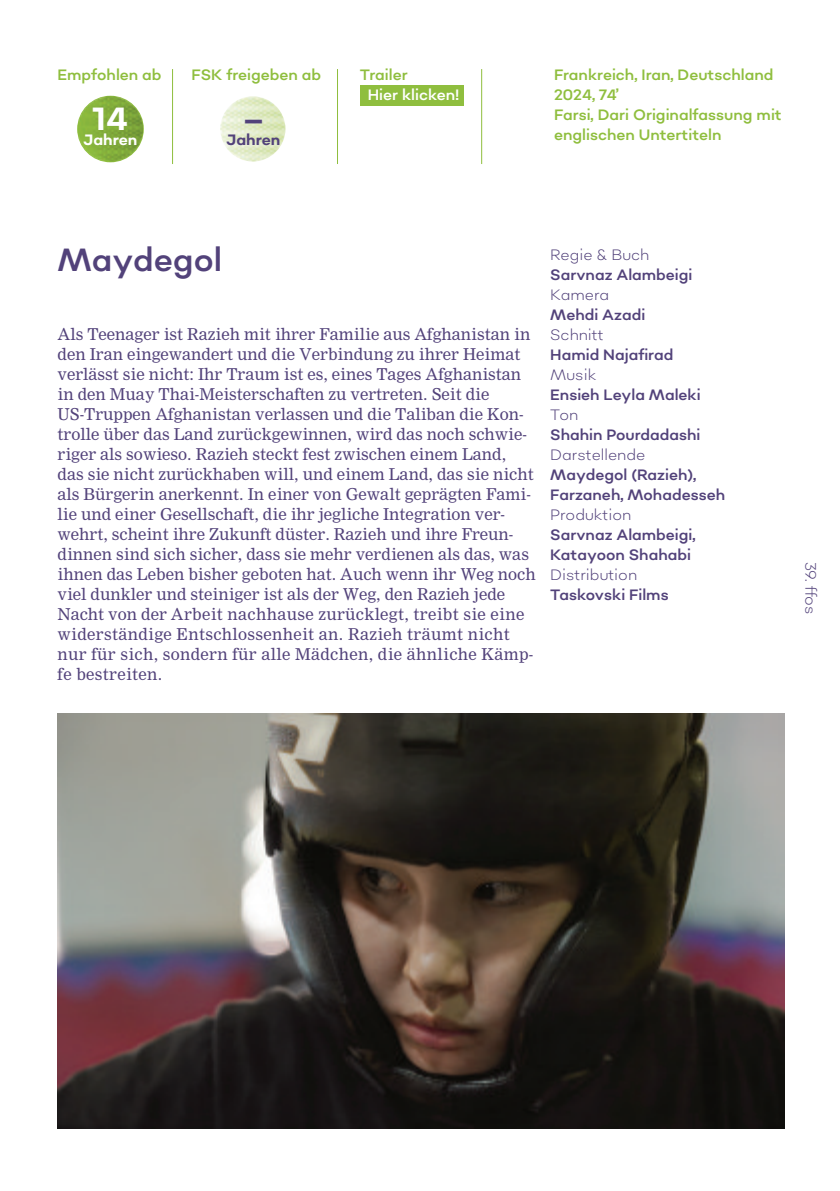
<style>
.page{position:relative;width:840px;height:1191px;background:#fff}
.page>*{position:absolute;margin:0;border:0;box-sizing:border-box;transform-origin:0 0}
.t1{font:32px "Sonny Gothic";color:#52427a}
.t2{font:700 32px "Sonny Gothic";color:#fff}
.t3{font:16px/20px "Nimrod";color:#52427a}
.t4{font:15px/20px "Sonny Gothic";color:#52427a}
.t5{font:15px/20px "Sonny Gothic";color:#8fbe3e}
.t6{font:300 15px "Sonny Gothic";color:#52427a}
.t7{font:15px "Sonny Gothic";color:#fff}
.t8{font:700 15px "Sonny Gothic";color:#fff}
.t9{font:700 15px "Sonny Gothic";color:#52427a}
</style>
<div class="page">
<img style="left:220px;top:96px;width:65px;height:65px;border-radius:50%">
<div style="left:359px;top:85px;width:104px;height:21px;background:#8fbe3e"></div>
<hr style="left:172px;top:69px;width:1px;height:95px;background:#8fbe3e">
<hr style="left:481px;top:69px;width:1px;height:95px;background:#8fbe3e">
<hr style="left:337px;top:69px;width:1px;height:95px;background:#8fbe3e">
<svg style="left:77px;top:96px;width:67px;height:66px"></svg>
<img style="left:78px;top:96px;width:65px;height:65px;border-radius:50%">
<img style="left:57px;top:713px;width:726px;height:415px">
<p class="t5" style="left:57px;top:66px;width:105px">Empfohlen ab</p>
<p class="t5" style="left:191px;top:66px;width:131px">FSK freigeben ab</p>
<p class="t5" style="left:553px;top:66px;width:229px">Frankreich, Iran, Deutschland<br>2024, 74’<br>Farsi, Dari Originalfassung mit englischen Untertiteln</p>
<p class="t5" style="left:359px;top:66px;width:49px">Trailer</p>
<p class="t7" style="left:367px;top:85px;width:93px">Hier klicken!</p>
<h1 class="t2" style="left:93px;top:98px;width:37px">14</h1>
<p class="t8" style="left:84px;top:130px;width:55px">Jahren</p>
<h1 class="t1" style="left:242px;top:98px;width:24px">–</h1>
<p class="t9" style="left:226px;top:130px;width:55px">Jahren</p>
<h1 class="t1" style="left:57px;top:238px;width:166px">Maydegol</h1>
<p class="t3" style="left:57px;top:325px;width:479px">Als Teenager ist Razieh mit ihrer Familie aus Afghanistan in den Iran eingewandert und die Verbindung zu ihrer Heimat verlässt sie nicht: Ihr Traum ist es, eines Tages Afghanistan in den Muay Thai-Meisterschaften zu vertreten. Seit die US-Truppen Afghanistan verlassen und die Taliban die Kon&shy;trolle über das Land zurückgewinnen, wird das noch schwie&shy;riger als sowieso. Razieh steckt fest zwischen einem Land, das sie nicht zurückhaben will, und einem Land, das sie nicht als Bürgerin anerkennt. In einer von Gewalt geprägten Fami&shy;lie und einer Gesellschaft, die ihr jegliche Integration ver&shy;wehrt, scheint ihre Zukunft düster. Razieh und ihre Freun&shy;dinnen sind sich sicher, dass sie mehr verdienen als das, was ihnen das Leben bisher geboten hat. Auch wenn ihr Weg noch viel dunkler und steiniger ist als der Weg, den Razieh jede Nacht von der Arbeit nachhause zurücklegt, treibt sie eine widerständige Entschlossenheit an. Razieh träumt nicht nur für sich, sondern für alle Mädchen, die ähnliche Kämp&shy;fe bestreiten.</p>
<p class="t6" style="left:550px;top:245px;width:100px">Regie &amp; Buch</p>
<p class="t4" style="left:550px;top:266px;width:144px">Sarvnaz Alambeigi</p>
<p class="t6" style="left:550px;top:285px;width:60px">Kamera</p>
<p class="t4" style="left:550px;top:306px;width:96px">Mehdi Azadi</p>
<p class="t6" style="left:550px;top:325px;width:55px">Schnitt</p>
<p class="t4" style="left:550px;top:346px;width:124px">Hamid Najafirad</p>
<p class="t6" style="left:550px;top:365px;width:48px">Musik</p>
<p class="t4" style="left:550px;top:386px;width:152px">Ensieh Leyla Maleki</p>
<p class="t6" style="left:550px;top:405px;width:30px">Ton</p>
<p class="t4" style="left:550px;top:426px;width:151px">Shahin Pourdadashi</p>
<p class="t6" style="left:550px;top:445px;width:97px">Darstellende</p>
<p class="t4" style="left:550px;top:466px;width:176px">Maydegol (Razieh),<br>Farzaneh, Mohadesseh</p>
<p class="t6" style="left:550px;top:505px;width:82px">Produktion</p>
<p class="t4" style="left:550px;top:526px;width:147px">Sarvnaz Alambeigi,<br>Katayoon Shahabi</p>
<p class="t6" style="left:550px;top:565px;width:88px">Distribution</p>
<p class="t4" style="left:550px;top:586px;width:120px">Taskovski Films</p>
<p class="t6" style="left:820px;top:561px;width:54px;rotate:90deg">39. ffos</p>
</div>
